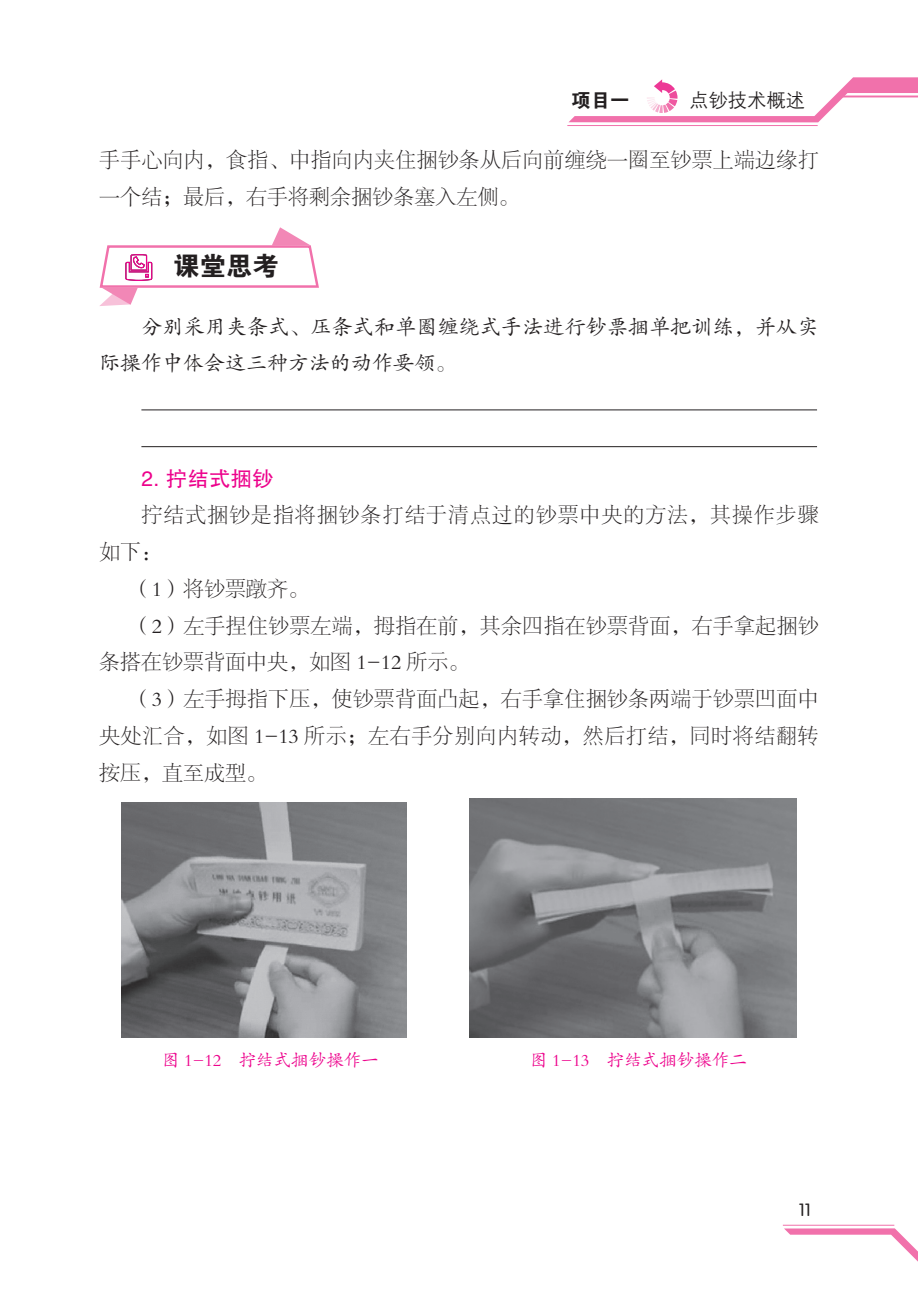
<style>
.page{position:relative;width:918px;height:1290px;background:#fff}
.page>*{position:absolute;margin:0;border:0;box-sizing:border-box;transform-origin:0 0}
.t1{font:26.25px "FZDHTK GBK1 0";color:#231f20}
.t2{font:21px/36.8px "FZSYK GBK1 0";letter-spacing:.01em;color:#231f20}
.t3{font:21px/36.8px "FZKTJW GB1 0";letter-spacing:.01em;color:#231f20}
.t4{font:21px "FZSYK GBK1 0";letter-spacing:.045em;color:#231f20}
.t5{font:21px "FZHTJW GB1 0";letter-spacing:.025em;color:#ed028c}
.t6{font:19.25px "FZZDXK GBK1 0";color:#231f20}
.t7{font:19.25px "FZDHTK GBK1 0";color:#231f20}
.t8{font:17.5px "FZKTJW GB1 0";color:#ed028c}
.t9{font:17.5px "FZY3 K GBK1 0";color:#231f20}
</style>
<div class="page">
<hr style="left:567px;top:125px;width:250px;height:1px;background:#f171ab">
<svg style="left:569px;top:77px;width:349px;height:45px"></svg>
<svg style="left:784px;top:1228px;width:134px;height:34px"></svg>
<hr style="left:783px;top:1225px;width:111px;height:1px;background:#f171ab">
<svg style="left:99px;top:227px;width:220px;height:79px"></svg>
<hr style="left:141px;top:410px;width:676px;height:1px;background:#231f20">
<hr style="left:141px;top:446px;width:676px;height:1px;background:#231f20">
<img style="left:121px;top:802px;width:285px;height:235px">
<img style="left:469px;top:798px;width:327px;height:239px">
<p class="t7" style="left:571px;top:90px;width:59px">项目一</p>
<p class="t6" style="left:689px;top:89px;width:117px">点钞技术概述</p>
<p class="t2" style="left:99px;top:142px;width:721px">手手心向内，食指、中指向内夹住捆钞条从后向前缠绕一圈至钞票上端边缘打一个结；最后，右手将剩余捆钞条塞入左侧。</p>
<p class="t1" style="left:174px;top:251px;width:106px">课堂思考</p>
<p class="t3" style="left:99px;top:308px;width:721px;text-indent:42px">分别采用夹条式、压条式和单圈缠绕式手法进行钞票捆单把训练，并从实际操作中体会这三种方法的动作要领。</p>
<p class="t5" style="left:141px;top:467px;width:133px">2. 拧结式捆钞</p>
<p class="t4" style="left:141px;top:504px;width:679px">拧结式捆钞是指将捆钞条打结于清点过的钞票中央的方法，其操作步骤</p>
<p class="t2" style="left:99px;top:534px;width:64px">如下：</p>
<p class="t2" style="left:131px;top:571px;width:180px">（1）将钞票蹾齐。</p>
<p class="t2" style="left:131px;top:607px;width:689px">（2）左手捏住钞票左端，拇指在前，其余四指在钞票背面，右手拿起捆钞</p>
<p class="t2" style="left:99px;top:644px;width:372px">条搭在钞票背面中央，如图 1-12 所示。</p>
<p class="t2" style="left:131px;top:681px;width:689px">（3）左手拇指下压，使钞票背面凸起，右手拿住捆钞条两端于钞票凹面中</p>
<p class="t2" style="left:99px;top:718px;width:721px">央处汇合，如图 1-13 所示；左右手分别向内转动，然后打结，同时将结翻转</p>
<p class="t2" style="left:99px;top:754px;width:170px">按压，直至成型。</p>
<p class="t8" style="left:162px;top:1051px;width:218px">图 1-12 拧结式捆钞操作一</p>
<p class="t8" style="left:530px;top:1051px;width:218px">图 1-13 拧结式捆钞操作二</p>
<p class="t9" style="left:799px;top:1200px;width:14px">11</p>
</div>
